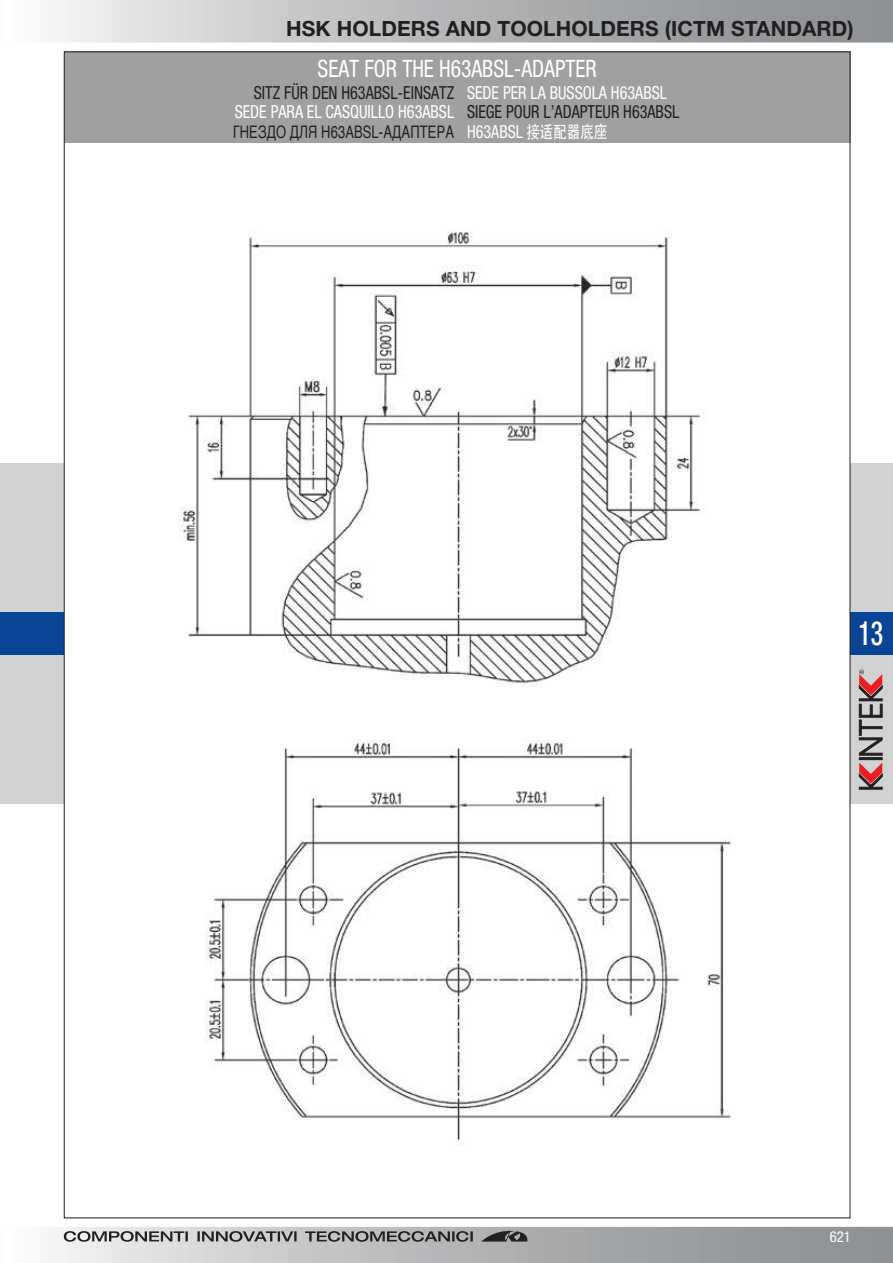
<style>
.page{position:relative;width:893px;height:1263px;background:#fff}
.page>*{position:absolute;margin:0;border:0;box-sizing:border-box;transform-origin:0 0}
.t1{font:500 condensed 33.45px "Helvetica Neue LT Std";color:#fff;scale:.77 1}
.t2{font:condensed 24px "Helvetica Neue LT Std";color:#fff;scale:.9 1}
.t3{font:700 21px "Helvetica Neue LT Std";letter-spacing:.005em;color:#231f20}
.t4{font:condensed 18px/19.5px "Helvetica Neue LT Std";color:#231f20;scale:.9 1}
.t5{font:condensed 18px "Helvetica Neue LT Std";color:#fff;scale:.9 1}
.t6{font:17.25px "Helvetica";letter-spacing:.01em;color:#231f20;scale:.75 1}
.t7{font:condensed 15px "Helvetica Neue LT Std";color:#fff}
.s1{color:#fff}
.s2{font-family:"ST Heiti";font-stretch:normal;font-size:17.4px;color:#fff}
</style>
<div class="page">
<div style="left:0;top:463px;width:893px;height:341px;background:#d0d3d1"></div>
<div style="left:0;top:612px;width:893px;height:43px;background:#094594"></div>
<svg style="left:47px;top:0;width:846px;height:43px;background:#b8b9ba"></svg>
<div style="left:859px;top:757px;width:23px;height:3px;background:#231f20;border:1px solid #231f20"></div>
<svg style="left:859px;top:762px;width:23px;height:27px"></svg>
<svg style="left:859px;top:670px;width:23px;height:85px"></svg>
<svg style="left:47px;top:1227px;width:846px;height:36px;background:#abacad"></svg>
<div style="left:64px;top:49px;width:786px;height:1169px;background:#fff"></div>
<div style="left:64px;top:51px;width:786px;height:92px;background:#9fa09f"></div>
<img style="left:179px;top:230px;width:553px;height:916px">
<p class="t3" style="left:286px;top:16px;width:569px">HSK HOLDERS AND TOOLHOLDERS (ICTM STANDARD)</p>
<h2 class="t2" style="left:318px;top:54px;width:312px">SEAT FOR THE H63ABSL-ADAPTER</h2>
<p class="t4" style="left:254px;top:83px;width:224px">SITZ FÜR DEN H63ABSL-EINSATZ</p>
<p class="t5" style="left:235px;top:102px;width:245px">SEDE PARA EL CASQUILLO H63ABSL</p>
<p class="t6" style="left:233px;top:119px;width:296px">ГНЕЗДО ДЛЯ H63ABSL-АДАПТЕРА</p>
<p class="t5" style="left:467px;top:82px;width:224px">SEDE PER LA BUSSOLA H63ABSL</p>
<p class="t4" style="left:467px;top:102px;width:237px">SIEGE POUR L’ADAPTEUR H63ABSL<br><span class="s1">H63ABSL</span> <span class="s2">接适配器底座</span></p>
<h1 class="t1" style="left:858px;top:613px;width:34px">13</h1>
<p class="t7" style="left:830px;top:1228px;width:23px">621</p>
</div>
